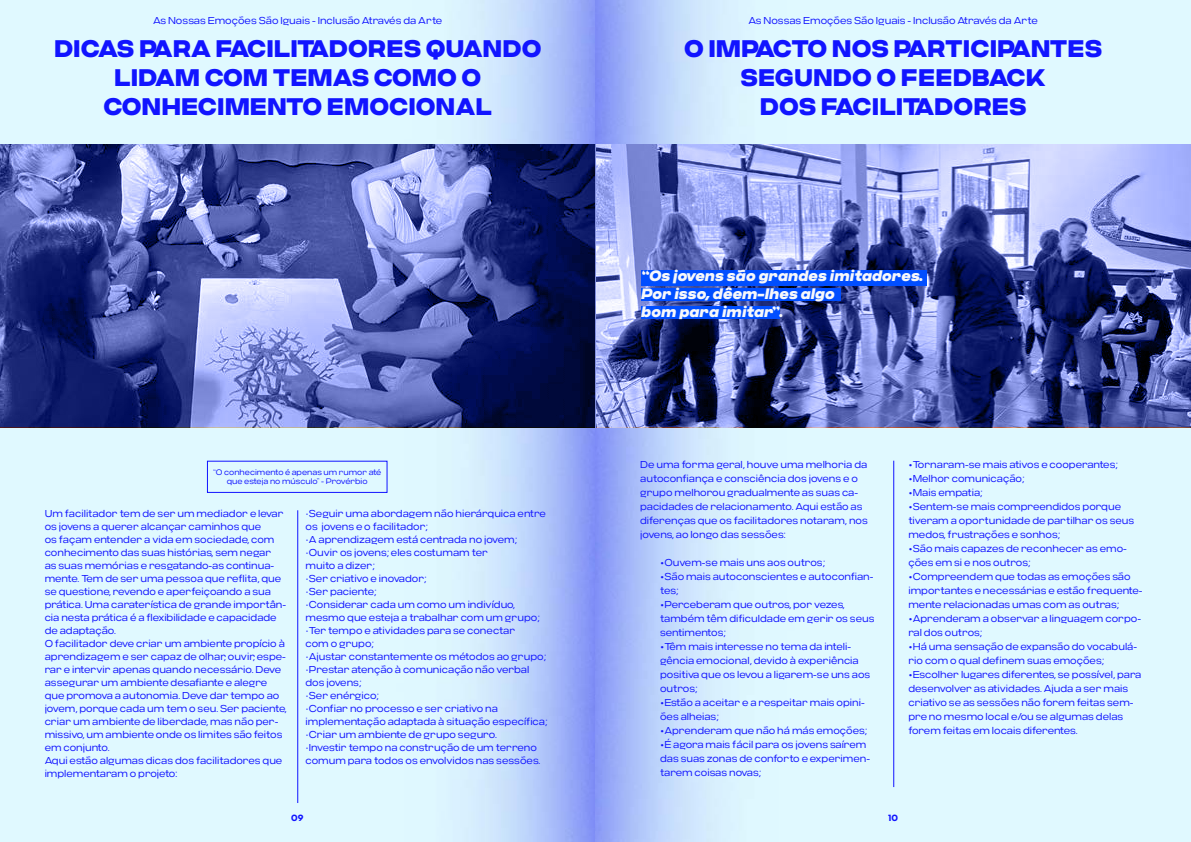
<style>
.page{position:relative;width:1191px;height:842px;background:#fff}
.page>*{position:absolute;margin:0;border:0;box-sizing:border-box;transform-origin:0 0}
.t1{font:24px/28.8px "Criteria CF Super";color:#1114ff;text-align:center}
.t2{font:italic 15px/18px "Criteria CF Super";color:#f7f8fa}
.t3{font:300 10px/13px "Criteria CF";color:#1114ff}
.t4{font:700 9px "Criteria CF";color:#1114ff}
.t5{font:300 8px/9.6px "Criteria CF";color:#1114ff;text-align:center}
.s1{font-family:"Criteria CF Super";font-weight:400}
</style>
<div class="page">
<img style="left:0;top:0;width:1191px;height:842px">
<div style="left:207px;top:461px;width:180px;height:32px;border:1px solid #1114ff"></div>
<svg style="left:0;top:145px;width:595px;height:282px;background:#49559c"></svg>
<hr style="left:893px;top:461px;width:1px;height:326px;background:#1114ff">
<svg style="left:595px;top:145px;width:596px;height:282px;background:#6873b3"></svg>
<div style="left:640px;top:271px;width:286px;height:15px;background:#004eff"></div>
<div style="left:640px;top:288px;width:200px;height:13px;background:#004eff"></div>
<div style="left:640px;top:306px;width:139px;height:13px;background:#004eff"></div>
<hr style="left:297px;top:510px;width:1px;height:293px;background:#1114ff">
<p class="t3" style="left:153px;top:14px;width:291px">As Nossas Emoções São Iguais - Inclusão Através da Arte</p>
<h1 class="t1" style="left:54px;top:36px;width:489px">DICAS PARA FACILITADORES QUANDO<br>LIDAM COM TEMAS COMO O<br>CONHECIMENTO EMOCIONAL</h1>
<p class="t5" style="left:213px;top:467px;width:170px">“O conhecimento é apenas um rumor até que esteja no músculo” - Provérbio</p>
<p class="t3" style="left:45px;top:507px;width:243px">Um facilitador tem de ser um mediador e levar os jovens a querer alcançar caminhos que<br>os façam entender a vida em sociedade, com conhecimento das suas histórias, sem negar<br>as suas memórias e resgatando-as continua&shy;mente. Tem de ser uma pessoa que reflita, que se questione, revendo e aperfeiçoando a sua prática. Uma caraterística de grande importân&shy;cia nesta prática é a flexibilidade e capacidade de adaptação.<br>O facilitador deve criar um ambiente propício à aprendizagem e ser capaz de olhar, ouvir, espe&shy;rar e intervir apenas quando necessário. Deve assegurar um ambiente desafiante e alegre que promova a autonomia. Deve dar tempo ao jovem, porque cada um tem o seu. Ser paciente, criar um ambiente de liberdade, mas não per&shy;missivo, um ambiente onde os limites são feitos em conjunto.<br>Aqui estão algumas dicas dos facilitadores que implementaram o projeto:</p>
<p class="t3" style="left:305px;top:507px;width:242px">•Seguir uma abordagem não hierárquica entre os jovens e o facilitador;</p>
<p class="t3" style="left:305px;top:533px;width:213px">•A aprendizagem está centrada no jovem;</p>
<p class="t3" style="left:305px;top:546px;width:184px">•Ouvir os jovens; eles costumam ter muito a dizer;</p>
<p class="t3" style="left:305px;top:572px;width:123px">•Ser criativo e inovador;</p>
<p class="t3" style="left:305px;top:585px;width:72px">•Ser paciente;</p>
<p class="t3" style="left:305px;top:598px;width:236px">•Considerar cada um como um indivíduo, mesmo que esteja a trabalhar com um grupo;</p>
<p class="t3" style="left:305px;top:624px;width:211px">•Ter tempo e atividades para se conectar com o grupo;</p>
<p class="t3" style="left:305px;top:650px;width:242px">•Ajustar constantemente os métodos ao grupo;</p>
<p class="t3" style="left:305px;top:663px;width:225px">•Prestar atenção à comunicação não verbal dos jovens;</p>
<p class="t3" style="left:305px;top:689px;width:75px">•Ser enérgico;</p>
<p class="t3" style="left:305px;top:702px;width:243px">•Confiar no processo e ser criativo na implementação adaptada à situação específica;</p>
<p class="t3" style="left:305px;top:728px;width:193px">•Criar um ambiente de grupo seguro.</p>
<p class="t3" style="left:305px;top:741px;width:236px">•Investir tempo na construção de um terreno comum para todos os envolvidos nas sessões.</p>
<p class="t4" style="left:291px;top:812px;width:14px">09</p>
<p class="t3" style="left:748px;top:14px;width:291px">As Nossas Emoções São Iguais - Inclusão Através da Arte</p>
<h1 class="t1" style="left:684px;top:36px;width:420px">O IMPACTO NOS PARTICIPANTES<br>SEGUNDO O FEEDBACK<br>DOS FACILITADORES</h1>
<h2 class="t2" style="left:641px;top:268px;width:284px">“Os jovens são grandes imitadores.<br>Por isso, dêem-lhes algo<br>bom para imitar”.</h2>
<p class="t3" style="left:640px;top:457px;width:229px;line-height:14px">De uma forma geral, houve uma melhoria da autoconfiança e consciência dos jovens e o grupo melhorou gradualmente as suas ca&shy;pacidades de relacionamento. Aqui estão as diferenças que os facilitadores notaram, nos jovens, ao longo das sessões:</p>
<p class="t3" style="left:660px;top:556px;width:166px"><span class="s1">•</span>Ouvem-se mais uns aos outros;</p>
<p class="t3" style="left:660px;top:569px;width:215px;line-height:14px"><span class="s1">•</span>São mais autoconscientes e autoconfian&shy;tes;</p>
<p class="t3" style="left:660px;top:597px;width:216px;line-height:14px"><span class="s1">•</span>Perceberam que outros, por vezes, também têm dificuldade em gerir os seus sentimentos;</p>
<p class="t3" style="left:660px;top:639px;width:212px;line-height:14px"><span class="s1">•</span>Têm mais interesse no tema da inteli&shy;gência emocional, devido à experiência positiva que os levou a ligarem-se uns aos outros;</p>
<p class="t3" style="left:660px;top:695px;width:206px;line-height:14px"><span class="s1">•</span>Estão a aceitar e a respeitar mais opini&shy;ões alheias;</p>
<p class="t3" style="left:660px;top:724px;width:209px"><span class="s1">•</span>Aprenderam que não há más emoções;</p>
<p class="t3" style="left:660px;top:737px;width:212px;line-height:14px"><span class="s1">•</span>É agora mais fácil para os jovens saírem das suas zonas de conforto e experimen&shy;tarem coisas novas;</p>
<p class="t3" style="left:908px;top:458px;width:211px"><span class="s1">•</span>Tornaram-se mais ativos e cooperantes;</p>
<p class="t3" style="left:908px;top:472px;width:117px"><span class="s1">•</span>Melhor comunicação;</p>
<p class="t3" style="left:908px;top:486px;width:76px"><span class="s1">•</span>Mais empatia;</p>
<p class="t3" style="left:908px;top:499px;width:227px;line-height:14px"><span class="s1">•</span>Sentem-se mais compreendidos porque tiveram a oportunidade de partilhar os seus medos, frustrações e sonhos;</p>
<p class="t3" style="left:908px;top:541px;width:220px;line-height:14px"><span class="s1">•</span>São mais capazes de reconhecer as emo&shy;ções em si e nos outros;</p>
<p class="t3" style="left:908px;top:569px;width:236px;line-height:14px"><span class="s1">•</span>Compreendem que todas as emoções são importantes e necessárias e estão frequente&shy;mente relacionadas umas com as outras;</p>
<p class="t3" style="left:908px;top:611px;width:234px;line-height:14px"><span class="s1">•</span>Aprenderam a observar a linguagem corpo&shy;ral dos outros;</p>
<p class="t3" style="left:908px;top:639px;width:230px;line-height:14px"><span class="s1">•</span>Há uma sensação de expansão do vocabulá&shy;rio com o qual definem suas emoções;</p>
<p class="t3" style="left:908px;top:667px;width:234px;line-height:14px"><span class="s1">•</span>Escolher lugares diferentes, se possível, para desenvolver as atividades. Ajuda a ser mais criativo se as sessões não forem feitas sem&shy;pre no mesmo local e/ou se algumas delas forem feitas em locais diferentes.</p>
<p class="t4" style="left:888px;top:812px;width:11px">10</p>
</div>
